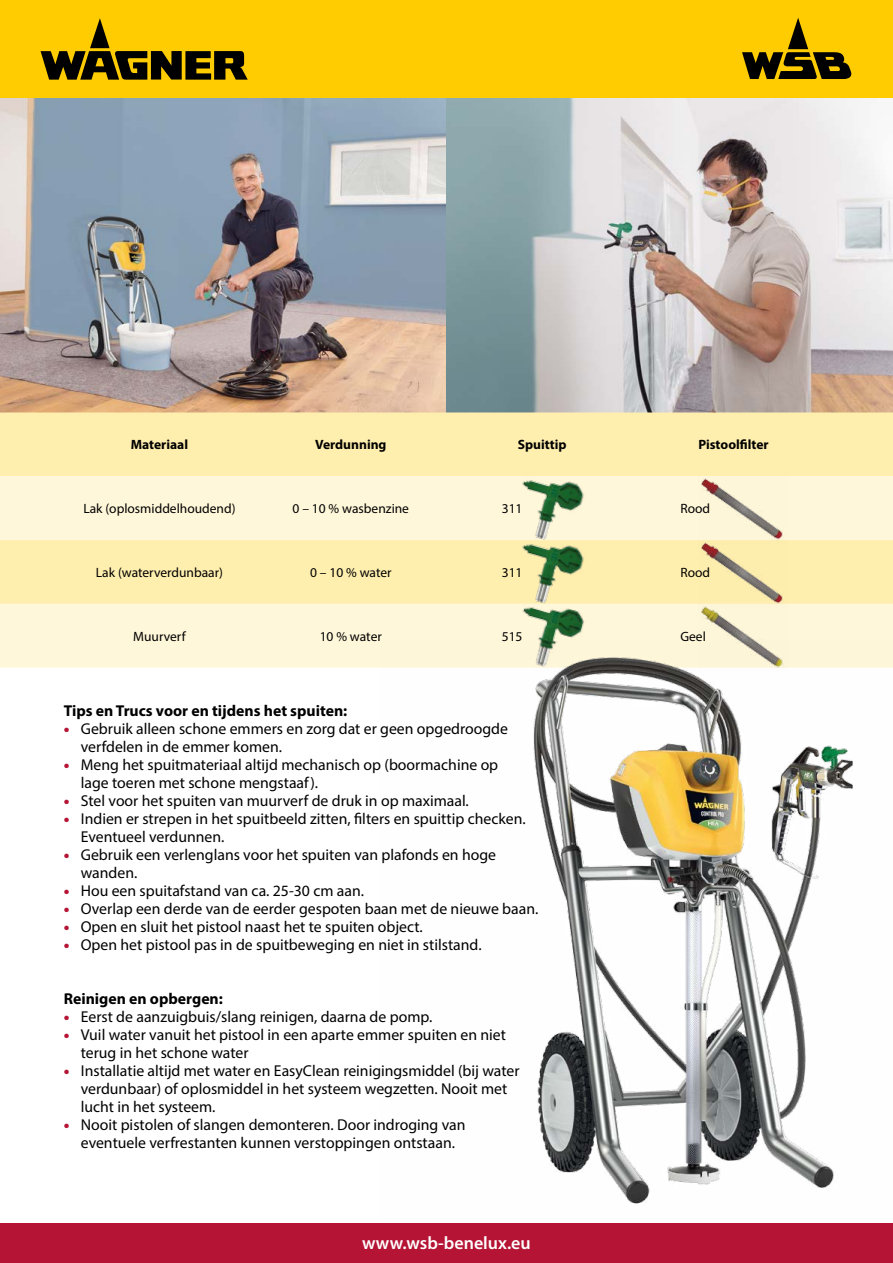
<style>
.page{position:relative;width:893px;height:1263px;background:#fff}
.page>*{position:absolute;margin:0;border:0;box-sizing:border-box;transform-origin:0 0}
.t1{font:600 18px "Myriad Pro";color:#fff}
.t2{font:15.75px/18px "Myriad Pro";color:#000}
.t3{font:700 15.75px "Myriad Pro";color:#000}
.t4{font:13.5px "Myriad Pro";color:#000}
.t5{font:700 13.5px "Myriad Pro";color:#000}
.s1{font-weight:900;color:#b51434}
</style>
<div class="page">
<img style="left:0;top:98px;width:893px;height:314px">
<div style="left:0;top:412px;width:893px;height:64px;background:#ffefaf"></div>
<svg style="left:0;top:476px;width:893px;height:192px;background:#fff4ca"></svg>
<img style="left:698px;top:476px;width:90px;height:64px">
<img style="left:698px;top:540px;width:90px;height:64px">
<img style="left:698px;top:604px;width:90px;height:35px">
<img style="left:496px;top:457px;width:105px;height:63px">
<img style="left:496px;top:520px;width:105px;height:64px">
<img style="left:496px;top:584px;width:105px;height:55px">
<img style="left:380px;top:639px;width:513px;height:585px">
<div style="left:0;top:0;width:893px;height:98px;background:#fecc00"></div>
<div style="left:0;top:1224px;width:893px;height:39px;background:#b51434"></div>
<svg style="left:41px;top:18px;width:207px;height:62px"></svg>
<svg style="left:742px;top:18px;width:110px;height:61px"></svg>
<p class="t5" style="left:131px;top:436px;width:59px">Materiaal</p>
<p class="t5" style="left:315px;top:436px;width:73px">Verdunning</p>
<p class="t5" style="left:518px;top:436px;width:50px">Spuittip</p>
<p class="t5" style="left:698px;top:436px;width:72px">Pistoolfilter</p>
<p class="t4" style="left:83px;top:500px;width:154px">Lak (oplosmiddelhoudend)</p>
<p class="t4" style="left:293px;top:500px;width:118px">0 – 10 % wasbenzine</p>
<p class="t4" style="left:502px;top:500px;width:22px">311</p>
<p class="t4" style="left:680px;top:500px;width:31px">Rood</p>
<p class="t4" style="left:96px;top:564px;width:129px">Lak (waterverdunbaar)</p>
<p class="t4" style="left:310px;top:564px;width:83px">0 – 10 % water</p>
<p class="t4" style="left:502px;top:564px;width:22px">311</p>
<p class="t4" style="left:680px;top:564px;width:31px">Rood</p>
<p class="t4" style="left:133px;top:628px;width:54px">Muurverf</p>
<p class="t4" style="left:320px;top:628px;width:64px">10 % water</p>
<p class="t4" style="left:502px;top:628px;width:22px">515</p>
<p class="t4" style="left:680px;top:628px;width:27px">Geel</p>
<p class="t3" style="left:64px;top:700px;width:285px">Tips en Trucs voor en tijdens het spuiten:</p>
<p class="t2" style="left:81px;top:719px;width:429px;text-indent:-17px"><span class="s1">•</span> Gebruik alleen schone emmers en zorg dat er geen opgedroogde verfdelen in de emmer komen.</p>
<p class="t2" style="left:81px;top:755px;width:419px;text-indent:-17px"><span class="s1">•</span> Meng het spuitmateriaal altijd mechanisch op (boormachine op lage toeren met schone mengstaaf).</p>
<p class="t2" style="left:64px;top:791px;width:407px"><span class="s1">•</span> Stel voor het spuiten van muurverf de druk in op maximaal.</p>
<p class="t2" style="left:81px;top:809px;width:446px;text-indent:-17px"><span class="s1">•</span> Indien er strepen in het spuitbeeld zitten, filters en spuittip checken.<br>Eventueel verdunnen.</p>
<p class="t2" style="left:81px;top:845px;width:417px;text-indent:-17px"><span class="s1">•</span> Gebruik een verlenglans voor het spuiten van plafonds en hoge wanden.</p>
<p class="t2" style="left:64px;top:881px;width:302px"><span class="s1">•</span> Hou een spuitafstand van ca. 25-30 cm aan.</p>
<p class="t2" style="left:64px;top:899px;width:476px"><span class="s1">•</span> Overlap een derde van de eerder gespoten baan met de nieuwe baan.</p>
<p class="t2" style="left:64px;top:917px;width:361px"><span class="s1">•</span> Open en sluit het pistool naast het te spuiten object.</p>
<p class="t2" style="left:64px;top:935px;width:419px"><span class="s1">•</span> Open het pistool pas in de spuitbeweging en niet in stilstand.</p>
<p class="t3" style="left:64px;top:988px;width:161px">Reinigen en opbergen:</p>
<p class="t2" style="left:64px;top:1007px;width:370px"><span class="s1">•</span> Eerst de aanzuigbuis/slang reinigen, daarna de pomp.</p>
<p class="t2" style="left:81px;top:1025px;width:427px;text-indent:-17px"><span class="s1">•</span> Vuil water vanuit het pistool in een aparte emmer spuiten en niet terug in het schone water</p>
<p class="t2" style="left:81px;top:1061px;width:440px;text-indent:-17px"><span class="s1">•</span> Installatie altijd met water en EasyClean reinigingsmiddel (bij water verdunbaar) of oplosmiddel in het systeem wegzetten. Nooit met lucht in het systeem.</p>
<p class="t2" style="left:64px;top:1115px;width:403px;text-align:center"><span class="s1">•</span> Nooit pistolen of slangen demonteren. Door indroging van eventuele verfrestanten kunnen verstoppingen ontstaan.</p>
<p class="t1" style="left:362px;top:1231px;width:170px">www.wsb-benelux.eu</p>
</div>
